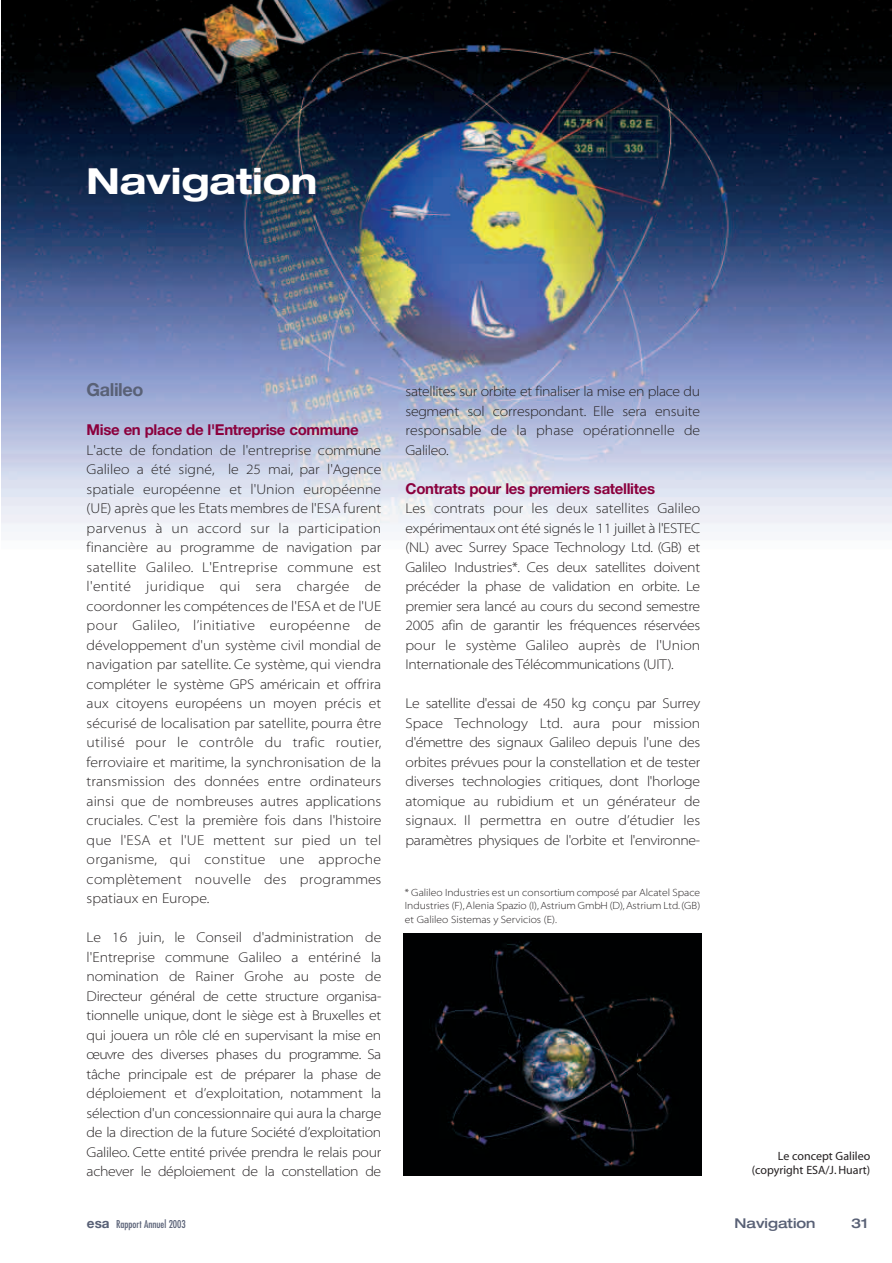
<style>
.page{position:relative;width:892px;height:1263px;background:#fff}
.page>*{position:absolute;margin:0;border:0;box-sizing:border-box;transform-origin:0 0}
.t1{font:700 expanded 36px "Helvetica Neue";color:#fff}
.t2{font:700 18px "Helvetica Neue";letter-spacing:-.02em;color:#596176}
.t3{font:700 15px "Helvetica Neue";letter-spacing:-.02em;color:#8b003d}
.t4{font:14.25px/19.5px "Myriad MM 215 700";letter-spacing:-.02em;color:#231f20;text-align:justify}
.t5{font:500 expanded 13.5px "Helvetica Neue";color:#596176}
.t6{font:12px/14.4px "Myriad MM 400 600";color:#231f20;text-align:right}
.t7{font:10.5px/13.5px "Myriad MM 215 700";color:#231f20;text-align:justify}
.t8{font:condensed 10.5px "Futura";color:#596176}
.s1{font-family:"Helvetica Neue";font-weight:700;font-stretch:normal;font-size:13.5px}
</style>
<div class="page">
<img style="left:1px;top:0;width:891px;height:1176px">
<h1 class="t1" style="left:87px;top:168px;width:232px">Navigation</h1>
<p class="t2" style="left:87px;top:383px;width:58px">Galileo</p>
<p class="t3" style="left:87px;top:424px;width:274px">Mise en place de l'Entreprise commune</p>
<p class="t4" style="left:87px;top:441px;width:296px">L'acte de fondation de l'entreprise commune Galileo a été signé, le 25 mai, par l'Agence spatiale européenne et l'Union européenne (UE) après que les Etats membres de l'ESA furent parvenus à un accord sur la participation financière au programme de navigation par satellite Galileo. L'Entreprise commune est l'entité juridique qui sera chargée de coordonner les compétences de l'ESA et de l'UE pour Galileo, l’initiative européenne de développement d'un système civil mondial de navigation par satellite. Ce système, qui viendra compléter le système GPS américain et offrira aux citoyens européens un moyen précis et sécurisé de localisation par satellite, pourra être utilisé pour le contrôle du trafic routier, ferroviaire et maritime, la synchronisation de la transmission des données entre ordinateurs ainsi que de nombreuses autres applications cruciales. C'est la première fois dans l'histoire que l'ESA et l'UE mettent sur pied un tel organisme, qui constitue une approche complètement nouvelle des programmes spatiaux en Europe.</p>
<p class="t4" style="left:87px;top:929px;width:296px">Le 16 juin, le Conseil d'administration de l'Entreprise commune Galileo a entériné la nomination de Rainer Grohe au poste de Directeur général de cette structure organisa&shy;tionnelle unique, dont le siège est à Bruxelles et qui jouera un rôle clé en supervisant la mise en œuvre des diverses phases du programme. Sa tâche principale est de préparer la phase de déploiement et d’exploitation, notamment la sélection d'un concessionnaire qui aura la charge de la direction de la future Société d’exploitation Galileo. Cette entité privée prendra le relais pour achever le déploiement de la constellation de</p>
<p class="t8" style="left:87px;top:1220px;width:100px"><span class="s1">esa</span> Rapport Annuel 2003</p>
<p class="t4" style="left:406px;top:383px;width:296px">satellites sur orbite et finaliser la mise en place du segment sol correspondant. Elle sera ensuite responsable de la phase opérationnelle de Galileo.</p>
<p class="t3" style="left:406px;top:483px;width:251px">Contrats pour les premiers satellites</p>
<p class="t4" style="left:406px;top:500px;width:296px">Les contrats pour les deux satellites Galileo expérimentaux ont été signés le 11 juillet à l'ESTEC (NL) avec Surrey Space Technology Ltd. (GB) et Galileo Industries*. Ces deux satellites doivent précéder la phase de validation en orbite. Le premier sera lancé au cours du second semestre 2005 afin de garantir les fréquences réservées pour le système Galileo auprès de l'Union Internationale des Télécommunications (UIT).</p>
<p class="t4" style="left:406px;top:695px;width:296px">Le satellite d'essai de 450 kg conçu par Surrey Space Technology Ltd. aura pour mission d'émettre des signaux Galileo depuis l'une des orbites prévues pour la constellation et de tester diverses technologies critiques, dont l'horloge atomique au rubidium et un générateur de signaux. Il permettra en outre d’étudier les paramètres physiques de l'orbite et l'environne-</p>
<p class="t7" style="left:405px;top:886px;width:297px">* Galileo Industries est un consortium composé par Alcatel Space Industries (F), Alenia Spazio (I), Astrium GmbH (D), Astrium Ltd. (GB) et Galileo Sistemas y Servicios (E).</p>
<p class="t6" style="left:752px;top:1150px;width:120px">Le concept Galileo (copyright ESA/J. Huart)</p>
<p class="t5" style="left:735px;top:1218px;width:82px">Navigation</p>
<p class="t5" style="left:851px;top:1218px;width:18px">31</p>
</div>
